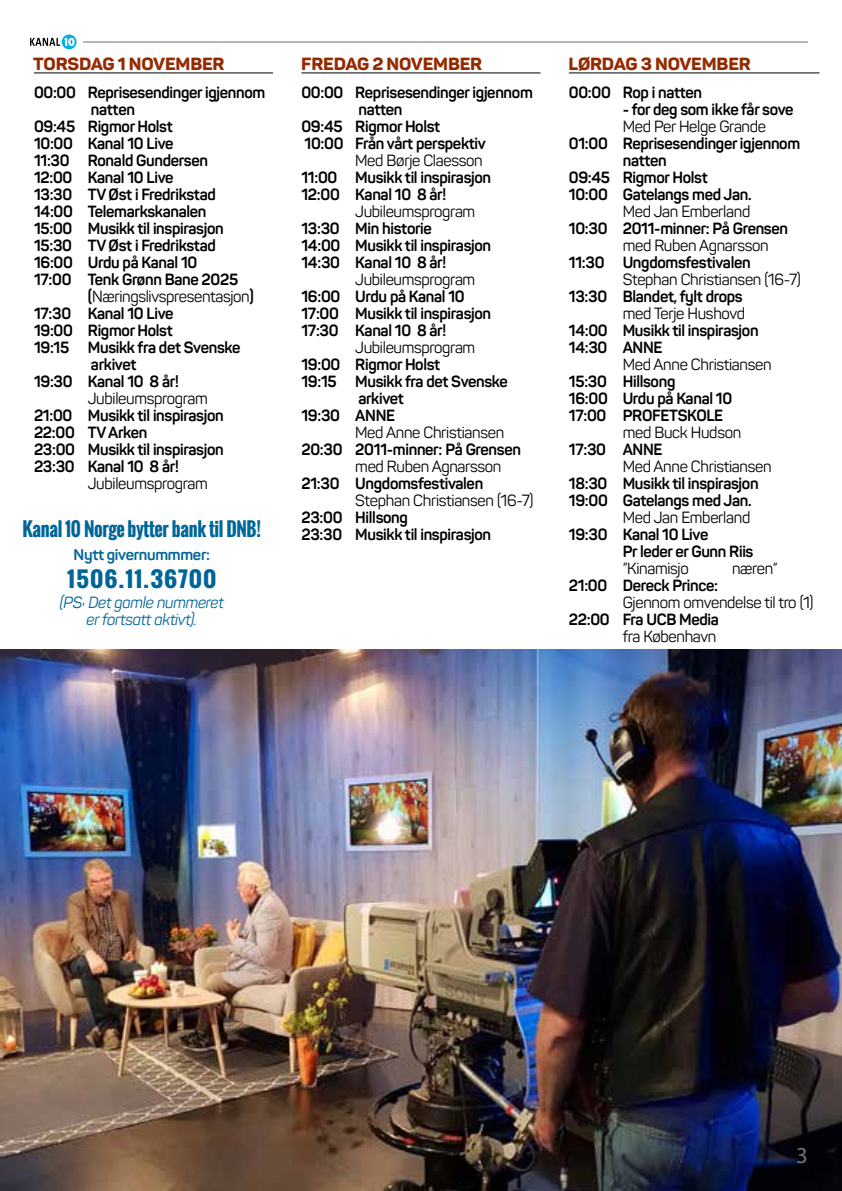
<style>
.page{position:relative;width:842px;height:1191px;background:#fff}
.page>*{position:absolute;margin:0;border:0;box-sizing:border-box;transform-origin:0 0}
.t1{font:32px "Myriad Arabic";color:#7a746e}
.t2{font:700 20.8px "Oswald";letter-spacing:.04em;color:#006597;scale:1.15 1}
.t3{font:700 18.8px "Oswald";letter-spacing:-.02em;color:#006597}
.t4{font:800 17.4px "Panton";letter-spacing:-.01em;color:#942a00;scale:1.05 1}
.t5{font:700 16px/17px "Panton";letter-spacing:-.02em;color:#000}
.t6{font:16px "Panton";letter-spacing:-.02em;color:#000}
.t7{font:italic 16px/17px "Panton";letter-spacing:-.02em;color:#006597;text-align:center}
.t8{font:700 15.4px "Panton";letter-spacing:-.02em;color:#006597}
.s1{font-weight:700}
</style>
<div class="page">
<hr style="left:83px;top:42px;width:725px;height:1px;background:#746d66">
<img style="left:0;top:649px;width:842px;height:542px">
<img style="left:0;top:821px;width:22px;height:261px">
<hr style="left:301px;top:72px;width:239px;height:1px;background:#000">
<hr style="left:569px;top:72px;width:250px;height:1px;background:#000">
<svg style="left:62px;top:34px;width:15px;height:15px"></svg>
<svg style="left:30px;top:38px;width:45px;height:8px"></svg>
<hr style="left:34px;top:72px;width:239px;height:1px;background:#000">
<p class="t4" style="left:33px;top:52px;width:184px">TORSDAG 1 NOVEMBER</p>
<p class="t5" style="left:34px;top:84px;width:233px">00:00 Reprisesendinger igjennom</p>
<p class="t5" style="left:91px;top:101px;width:46px">natten</p>
<p class="t5" style="left:34px;top:118px;width:140px">09:45 Rigmor Holst</p>
<p class="t5" style="left:34px;top:135px;width:141px">10:00 Kanal 10 Live</p>
<p class="t5" style="left:34px;top:152px;width:176px">11:30 Ronald Gundersen</p>
<p class="t5" style="left:34px;top:169px;width:141px">12:00 Kanal 10 Live</p>
<p class="t5" style="left:34px;top:186px;width:183px">13:30 TV Øst i Fredrikstad</p>
<p class="t5" style="left:34px;top:203px;width:174px">14:00 Telemarkskanalen</p>
<p class="t5" style="left:34px;top:220px;width:191px">15:00 Musikk til inspirasjon</p>
<p class="t5" style="left:34px;top:237px;width:183px">15:30 TV Øst i Fredrikstad</p>
<p class="t5" style="left:34px;top:254px;width:165px">16:00 Urdu på Kanal 10</p>
<p class="t5" style="left:34px;top:271px;width:206px">17:00 Tenk Grønn Bane 2025</p>
<p class="t6" style="left:88px;top:286px;width:168px"><span class="s1">(</span>Næringslivspresentasjon<span class="s1">)</span></p>
<p class="t5" style="left:34px;top:305px;width:141px">17:30 Kanal 10 Live</p>
<p class="t5" style="left:34px;top:322px;width:140px">19:00 Rigmor Holst</p>
<p class="t5" style="left:34px;top:339px;width:208px">19:15 Musikk fra det Svenske</p>
<p class="t5" style="left:91px;top:356px;width:47px">arkivet</p>
<p class="t5" style="left:34px;top:373px;width:146px">19:30 Kanal 10 8 år!</p>
<p class="t6" style="left:88px;top:388px;width:122px">Jubileumsprogram</p>
<p class="t5" style="left:34px;top:407px;width:191px">21:00 Musikk til inspirasjon<br>22:00 TV Arken<br>23:00 Musikk til inspirasjon<br>23:30 Kanal 10 8 år!</p>
<p class="t6" style="left:88px;top:473px;width:122px">Jubileumsprogram</p>
<p class="t3" style="left:23px;top:515px;width:240px">Kanal 10 Norge bytter bank til DNB!</p>
<p class="t8" style="left:74px;top:545px;width:138px">Nytt givernummmer:</p>
<h2 class="t2" style="left:67px;top:563px;width:131px">1506.11.36700</h2>
<p class="t7" style="left:60px;top:594px;width:166px">(PS: Det gamle nummeret er fortsatt aktivt).</p>
<p class="t4" style="left:301px;top:52px;width:174px">FREDAG 2 NOVEMBER</p>
<p class="t5" style="left:301px;top:84px;width:233px">00:00 Reprisesendinger igjennom</p>
<p class="t5" style="left:358px;top:101px;width:46px">natten</p>
<p class="t5" style="left:301px;top:118px;width:140px">09:45 Rigmor Holst</p>
<p class="t5" style="left:305px;top:135px;width:183px">10:00 Från vårt perspektiv</p>
<p class="t6" style="left:355px;top:150px;width:129px">Med Børje Claesson</p>
<p class="t5" style="left:301px;top:169px;width:191px">11:00 Musikk til inspirasjon<br>12:00 Kanal 10 8 år!</p>
<p class="t6" style="left:355px;top:201px;width:122px">Jubileumsprogram</p>
<p class="t5" style="left:301px;top:220px;width:191px">13:30 Min historie<br>14:00 Musikk til inspirasjon<br>14:30 Kanal 10 8 år!</p>
<p class="t6" style="left:355px;top:269px;width:122px">Jubileumsprogram</p>
<p class="t5" style="left:301px;top:288px;width:191px">16:00 Urdu på Kanal 10<br>17:00 Musikk til inspirasjon<br>17:30 Kanal 10 8 år!</p>
<p class="t6" style="left:355px;top:337px;width:122px">Jubileumsprogram</p>
<p class="t5" style="left:301px;top:356px;width:140px">19:00 Rigmor Holst</p>
<p class="t5" style="left:301px;top:373px;width:208px">19:15 Musikk fra det Svenske</p>
<p class="t5" style="left:358px;top:390px;width:47px">arkivet</p>
<p class="t5" style="left:301px;top:407px;width:95px">19:30 ANNE</p>
<p class="t6" style="left:355px;top:422px;width:150px">Med Anne Christiansen</p>
<p class="t5" style="left:301px;top:440px;width:221px">20:30 2011-minner: På Grensen</p>
<p class="t6" style="left:355px;top:456px;width:148px">med Ruben Agnarsson</p>
<p class="t5" style="left:301px;top:474px;width:183px">21:30 Ungdomsfestivalen</p>
<p class="t6" style="left:355px;top:490px;width:180px">Stephan Christiansen (16-7)</p>
<p class="t5" style="left:301px;top:508px;width:191px">23:00 Hillsong<br>23:30 Musikk til inspirasjon</p>
<p class="t4" style="left:569px;top:52px;width:175px">LØRDAG 3 NOVEMBER</p>
<p class="t5" style="left:569px;top:84px;width:135px">00:00 Rop i natten</p>
<p class="t5" style="left:623px;top:101px;width:172px">- for deg som ikke får sove</p>
<p class="t6" style="left:623px;top:116px;width:145px">Med Per Helge Grande</p>
<p class="t5" style="left:569px;top:135px;width:233px">01:00 Reprisesendinger igjennom</p>
<p class="t5" style="left:623px;top:152px;width:46px">natten</p>
<p class="t5" style="left:569px;top:169px;width:140px">09:45 Rigmor Holst</p>
<p class="t5" style="left:569px;top:186px;width:184px">10:00 Gatelangs med Jan.</p>
<p class="t6" style="left:623px;top:201px;width:129px">Med Jan Emberland</p>
<p class="t5" style="left:569px;top:220px;width:221px">10:30 2011-minner: På Grensen</p>
<p class="t6" style="left:623px;top:235px;width:148px">med Ruben Agnarsson</p>
<p class="t5" style="left:569px;top:254px;width:183px">11:30 Ungdomsfestivalen</p>
<p class="t6" style="left:623px;top:269px;width:180px">Stephan Christiansen (16-7)</p>
<p class="t5" style="left:569px;top:288px;width:175px">13:30 Blandet, fylt drops</p>
<p class="t6" style="left:623px;top:303px;width:124px">med Terje Hushovd</p>
<p class="t5" style="left:569px;top:322px;width:191px">14:00 Musikk til inspirasjon<br>14:30 ANNE</p>
<p class="t6" style="left:623px;top:354px;width:150px">Med Anne Christiansen</p>
<p class="t5" style="left:569px;top:373px;width:165px">15:30 Hillsong<br>16:00 Urdu på Kanal 10<br>17:00 PROFETSKOLE</p>
<p class="t6" style="left:623px;top:422px;width:120px">med Buck Hudson</p>
<p class="t5" style="left:569px;top:440px;width:95px">17:30 ANNE</p>
<p class="t6" style="left:623px;top:456px;width:150px">Med Anne Christiansen</p>
<p class="t5" style="left:569px;top:474px;width:191px">18:30 Musikk til inspirasjon<br>19:00 Gatelangs med Jan.</p>
<p class="t6" style="left:623px;top:507px;width:129px">Med Jan Emberland</p>
<p class="t5" style="left:623px;top:525px;width:132px;text-indent:-54px">19:30 Kanal 10 Live<br>Pr leder er Gunn Riis</p>
<p class="t6" style="left:623px;top:558px;width:68px">”Kinamisjo</p>
<p class="t6" style="left:732px;top:558px;width:47px">næren”</p>
<p class="t5" style="left:569px;top:576px;width:151px">21:00 Dereck Prince:</p>
<p class="t6" style="left:623px;top:592px;width:192px">Gjennom omvendelse til tro (1)</p>
<p class="t5" style="left:569px;top:610px;width:152px">22:00 Fra UCB Media</p>
<p class="t6" style="left:623px;top:626px;width:95px">fra København</p>
<h1 class="t1" style="left:796px;top:1133px;width:13px">3</h1>
</div>
